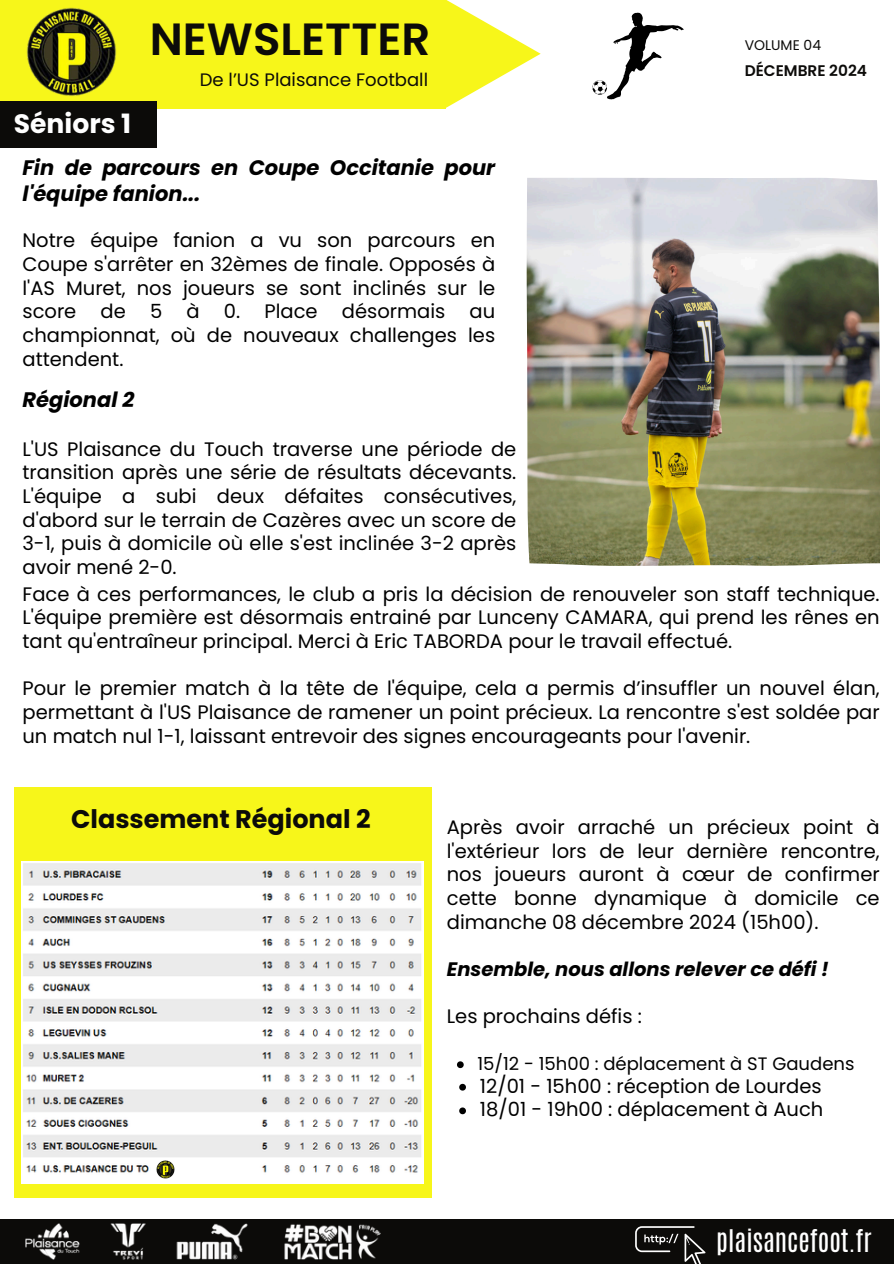
<style>
.page{position:relative;width:894px;height:1264px;background:#fff}
.page>*{position:absolute;margin:0;border:0;box-sizing:border-box;transform-origin:0 0}
.t1{font:600 45px "Poppins";color:#0c0b09}
.t2{font:700 26.55px "Poppins";color:#fff}
.t3{font:26.1px "Antonio";color:#fff}
.t4{font:700 25.5px "Poppins";color:#0c0b09}
.t5{font:italic 700 21px/25.8px "Poppins";color:#000}
.t6{font:19.5px/23.7px "Poppins";color:#000;text-align:justify}
.t7{font:italic 700 19.5px "Poppins";color:#000}
.t8{font:18px "Poppins";color:#000}
.t9{font:18px "Poppins";color:#0c0b09}
.t10{font:600 15.3px "Poppins";color:#0c0b09}
.t11{font:13.95px "Poppins";color:#0c0b09}
</style>
<div class="page">
<div style="left:0;top:0;width:446px;height:109px;background:#f7f61a"></div>
<img style="left:26px;top:7px;width:90px;height:89px">
<svg style="left:446px;top:0;width:94px;height:108px"></svg>
<svg style="left:592px;top:13px;width:91px;height:86px"></svg>
<div style="left:0;top:1219px;width:893px;height:44px;background:#0c0b09"></div>
<img style="left:25px;top:1223px;width:355px;height:36px">
<svg style="left:635px;top:1226px;width:70px;height:37px"></svg>
<div style="left:0;top:101px;width:156px;height:46px;background:#0c0b09"></div>
<img style="left:526px;top:178px;width:353px;height:388px">
<div style="left:14px;top:787px;width:417px;height:410px;background:#f7f61a"></div>
<img style="left:22px;top:861px;width:401px;height:322px">
<img style="left:156px;top:1160px;width:18px;height:18px">
<svg style="left:457px;top:1061px;width:6px;height:7px"></svg>
<svg style="left:459px;top:1083px;width:7px;height:7px"></svg>
<svg style="left:459px;top:1107px;width:7px;height:7px"></svg>
<h4 class="t2" style="left:14px;top:105px;width:119px">Séniors 1</h4>
<p class="t1" style="left:150px;top:8px;width:282px">NEWSLETTER</p>
<h1 class="t9" style="left:200px;top:68px;width:230px">De l’US Plaisance Football</h1>
<h4 class="t5" style="left:22px;top:155px;width:474px">Fin de parcours en Coupe Occitanie pour l'équipe fanion...</h4>
<h5 class="t6" style="left:22px;top:229px;width:474px">Notre équipe fanion a vu son parcours en Coupe s'arrêter en 32èmes de finale. Opposés à l'AS Muret, nos joueurs se sont inclinés sur le score de 5 à 0. Place désormais au championnat, où de nouveaux challenges les attendent.</h5>
<h6 class="t11" style="left:744px;top:35px;width:78px">VOLUME 04</h6>
<p class="t10" style="left:744px;top:60px;width:124px">DÉCEMBRE 2024</p>
<p class="t5" style="left:22px;top:387px;width:113px">Régional 2</p>
<h5 class="t6" style="left:22px;top:437px;width:495px">L'US Plaisance du Touch traverse une période de transition après une série de résultats décevants.<br>L'équipe a subi deux défaites consécutives, d'abord sur le terrain de Cazères avec un score de 3-1, puis à domicile où elle s'est inclinée 3-2 après avoir mené 2-0.</h5>
<h4 class="t6" style="left:22px;top:582px;width:858px">Face à ces performances, le club a pris la décision de renouveler son staff technique.<br>L'équipe première est désormais entrainé par Lunceny CAMARA, qui prend les rênes en tant qu'entraîneur principal. Merci à Eric TABORDA pour le travail effectué.</h4>
<h5 class="t6" style="left:22px;top:676px;width:858px">Pour le premier match à la tête de l'équipe, cela a permis d’insuffler un nouvel élan, permettant à l'US Plaisance de ramener un point précieux. La rencontre s'est soldée par un match nul 1-1, laissant entrevoir des signes encourageants pour l'avenir.</h5>
<h2 class="t4" style="left:71px;top:800px;width:301px">Classement Régional 2</h2>
<h5 class="t6" style="left:446px;top:815px;width:434px">Après avoir arraché un précieux point à l'extérieur lors de leur dernière rencontre, nos joueurs auront à cœur de confirmer cette bonne dynamique à domicile ce dimanche 08 décembre 2024 (15h00).</h5>
<p class="t7" style="left:446px;top:955px;width:383px">Ensemble, nous allons relever ce défi !</p>
<h5 class="t6" style="left:446px;top:1004px;width:196px">Les prochains défis :</h5>
<h5 class="t8" style="left:477px;top:1051px;width:378px">15/12 - 15h00 : déplacement à ST Gaudens</h5>
<h2 class="t6" style="left:480px;top:1074px;width:343px">12/01 - 15h00 : réception de Lourdes</h2>
<p class="t6" style="left:480px;top:1097px;width:345px">18/01 - 19h00 : déplacement à Auch</p>
<p class="t3" style="left:716px;top:1221px;width:157px">plaisancefoot.fr</p>
</div>
